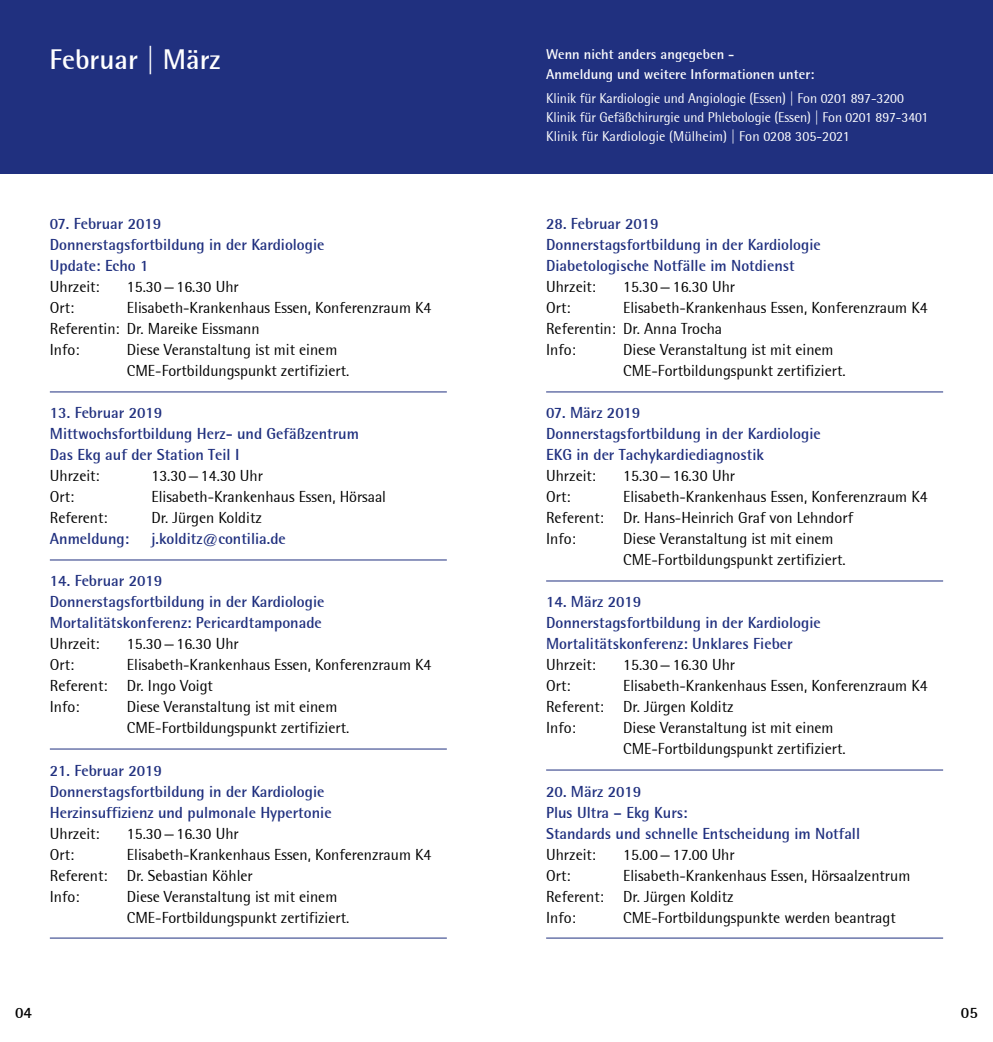
<style>
.page{position:relative;width:993px;height:1042px;background:#fff}
.page>*{position:absolute;margin:0;border:0;box-sizing:border-box;transform-origin:0 0}
.t1{font:700 28px "Rotis Semi Sans";color:#fff}
.t2{font:15.75px/21px "Rotis Semi Sans";color:#000}
.t3{font:700 15.75px/21px "Rotis Semi Sans";color:#20307f}
.t4{font:700 15.75px "Rotis Semi Sans";color:#000}
.t5{font:14px/19.2px "Rotis Semi Sans";letter-spacing:-.005em;color:#fff}
.t6{font:700 14px/19.2px "Rotis Semi Sans";letter-spacing:.005em;color:#fff}
.s1{font-weight:400}
</style>
<div class="page">
<div style="left:0;top:0;width:992px;height:174px;background:#20307f"></div>
<hr style="left:50px;top:392px;width:396px;height:1px;background:#20307f">
<hr style="left:50px;top:560px;width:396px;height:1px;background:#20307f">
<hr style="left:50px;top:749px;width:396px;height:1px;background:#20307f">
<hr style="left:50px;top:938px;width:396px;height:1px;background:#20307f">
<hr style="left:546px;top:392px;width:396px;height:1px;background:#20307f">
<hr style="left:546px;top:581px;width:396px;height:1px;background:#20307f">
<hr style="left:546px;top:770px;width:396px;height:1px;background:#20307f">
<hr style="left:546px;top:938px;width:396px;height:1px;background:#20307f">
<h1 class="t1" style="left:50px;top:43px;width:172px">Februar <span class="s1">|</span> März</h1>
<p class="t3" style="left:50px;top:213px;width:276px">07. Februar 2019<br>Donnerstagsfortbildung in der Kardiologie<br>Update: Echo 1</p>
<p class="t2" style="left:50px;top:276px;width:51px">Uhrzeit:</p>
<p class="t2" style="left:127px;top:276px;width:113px">15.30—16.30 Uhr</p>
<p class="t2" style="left:50px;top:297px;width:26px">Ort:</p>
<p class="t2" style="left:50px;top:297px;width:383px;text-indent:77px">Elisabeth-Krankenhaus Essen, Konferenzraum K4<br>Referentin: Dr. Mareike Eissmann<br>Info:</p>
<p class="t2" style="left:127px;top:339px;width:224px">Diese Veranstaltung ist mit einem<br>CME-Fortbildungspunkt zertifiziert.</p>
<p class="t3" style="left:50px;top:402px;width:310px">13. Februar 2019<br>Mittwochsfortbildung Herz- und Gefäßzentrum<br>Das Ekg auf der Station Teil I</p>
<p class="t2" style="left:50px;top:465px;width:51px">Uhrzeit:</p>
<p class="t2" style="left:151px;top:465px;width:113px">13.30—14.30 Uhr</p>
<p class="t2" style="left:50px;top:486px;width:26px">Ort:</p>
<p class="t2" style="left:151px;top:486px;width:236px">Elisabeth-Krankenhaus Essen, Hörsaal</p>
<p class="t2" style="left:50px;top:507px;width:59px">Referent:</p>
<p class="t2" style="left:151px;top:507px;width:112px">Dr. Jürgen Kolditz</p>
<p class="t3" style="left:50px;top:528px;width:81px">Anmeldung:</p>
<p class="t3" style="left:151px;top:528px;width:136px">j.kolditz@contilia.de</p>
<p class="t3" style="left:50px;top:570px;width:276px">14. Februar 2019<br>Donnerstagsfortbildung in der Kardiologie<br>Mortalitätskonferenz: Pericardtamponade</p>
<p class="t2" style="left:50px;top:633px;width:51px">Uhrzeit:</p>
<p class="t2" style="left:127px;top:633px;width:113px">15.30—16.30 Uhr</p>
<p class="t2" style="left:50px;top:654px;width:26px">Ort:</p>
<p class="t2" style="left:50px;top:654px;width:383px;text-indent:77px">Elisabeth-Krankenhaus Essen, Konferenzraum K4<br>Referent: Dr. Ingo Voigt<br>Info:</p>
<p class="t2" style="left:127px;top:696px;width:224px">Diese Veranstaltung ist mit einem<br>CME-Fortbildungspunkt zertifiziert.</p>
<p class="t3" style="left:50px;top:759px;width:283px">21. Februar 2019<br>Donnerstagsfortbildung in der Kardiologie<br>Herzinsuffizienz und pulmonale Hypertonie</p>
<p class="t2" style="left:50px;top:822px;width:51px">Uhrzeit:</p>
<p class="t2" style="left:127px;top:822px;width:113px">15.30—16.30 Uhr</p>
<p class="t2" style="left:50px;top:843px;width:26px">Ort:</p>
<p class="t2" style="left:50px;top:843px;width:383px;text-indent:77px">Elisabeth-Krankenhaus Essen, Konferenzraum K4<br>Referent: Dr. Sebastian Köhler<br>Info:</p>
<p class="t2" style="left:127px;top:885px;width:224px">Diese Veranstaltung ist mit einem<br>CME-Fortbildungspunkt zertifiziert.</p>
<p class="t6" style="left:546px;top:45px;width:269px">Wenn nicht anders angegeben -<br>Anmeldung und weitere Informationen unter:</p>
<p class="t5" style="left:546px;top:88px;width:383px">Klinik für Kardiologie und Angiologie (Essen) | Fon 0201 897-3200<br>Klinik für Gefäßchirurgie und Phlebologie (Essen) | Fon 0201 897-3401<br>Klinik für Kardiologie (Mülheim) | Fon 0208 305-2021</p>
<p class="t3" style="left:546px;top:213px;width:276px">28. Februar 2019<br>Donnerstagsfortbildung in der Kardiologie<br>Diabetologische Notfälle im Notdienst</p>
<p class="t2" style="left:546px;top:276px;width:51px">Uhrzeit:</p>
<p class="t2" style="left:623px;top:276px;width:113px">15.30—16.30 Uhr</p>
<p class="t2" style="left:546px;top:297px;width:26px">Ort:</p>
<p class="t2" style="left:546px;top:297px;width:383px;text-indent:77px">Elisabeth-Krankenhaus Essen, Konferenzraum K4<br>Referentin: Dr. Anna Trocha<br>Info:</p>
<p class="t2" style="left:623px;top:339px;width:224px">Diese Veranstaltung ist mit einem<br>CME-Fortbildungspunkt zertifiziert.</p>
<p class="t3" style="left:546px;top:402px;width:276px">07. März 2019<br>Donnerstagsfortbildung in der Kardiologie<br>EKG in der Tachykardiediagnostik</p>
<p class="t2" style="left:546px;top:465px;width:51px">Uhrzeit:</p>
<p class="t2" style="left:623px;top:465px;width:113px">15.30—16.30 Uhr</p>
<p class="t2" style="left:546px;top:486px;width:26px">Ort:</p>
<p class="t2" style="left:546px;top:486px;width:383px;text-indent:77px">Elisabeth-Krankenhaus Essen, Konferenzraum K4<br>Referent: Dr. Hans-Heinrich Graf von Lehndorf<br>Info:</p>
<p class="t2" style="left:623px;top:528px;width:224px">Diese Veranstaltung ist mit einem<br>CME-Fortbildungspunkt zertifiziert.</p>
<p class="t3" style="left:546px;top:591px;width:276px">14. März 2019<br>Donnerstagsfortbildung in der Kardiologie<br>Mortalitätskonferenz: Unklares Fieber</p>
<p class="t2" style="left:546px;top:654px;width:51px">Uhrzeit:</p>
<p class="t2" style="left:623px;top:654px;width:113px">15.30—16.30 Uhr</p>
<p class="t2" style="left:546px;top:675px;width:26px">Ort:</p>
<p class="t2" style="left:546px;top:675px;width:383px;text-indent:77px">Elisabeth-Krankenhaus Essen, Konferenzraum K4<br>Referent: Dr. Jürgen Kolditz<br>Info:</p>
<p class="t2" style="left:623px;top:717px;width:224px">Diese Veranstaltung ist mit einem<br>CME-Fortbildungspunkt zertifiziert.</p>
<p class="t3" style="left:546px;top:780px;width:315px">20. März 2019<br>Plus Ultra – Ekg Kurs:<br>Standards und schnelle Entscheidung im Notfall</p>
<p class="t2" style="left:546px;top:843px;width:51px">Uhrzeit:</p>
<p class="t2" style="left:623px;top:843px;width:113px">15.00—17.00 Uhr</p>
<p class="t2" style="left:546px;top:864px;width:26px">Ort:</p>
<p class="t2" style="left:546px;top:864px;width:365px;text-indent:77px">Elisabeth-Krankenhaus Essen, Hörsaalzentrum<br>Referent: Dr. Jürgen Kolditz<br>Info:</p>
<p class="t2" style="left:623px;top:906px;width:274px">CME-Fortbildungspunkte werden beantragt</p>
<p class="t4" style="left:15px;top:1003px;width:18px">04</p>
<p class="t4" style="left:960px;top:1003px;width:18px">05</p>
</div>
